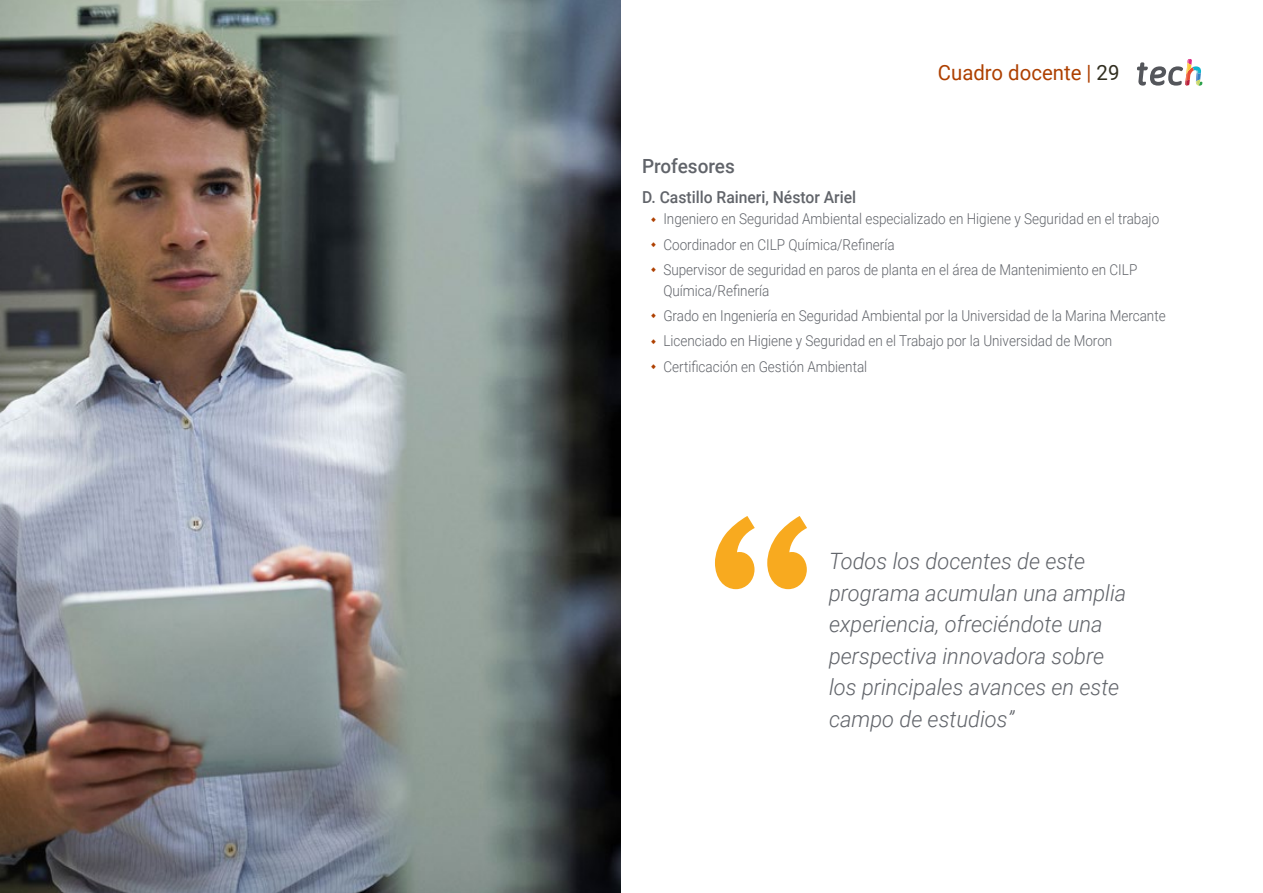
<style>
.page{position:relative;width:1263px;height:893px;background:#fff}
.page>*{position:absolute;margin:0;border:0;box-sizing:border-box;transform-origin:0 0}
.t1{font:italic 300 22.5px/31.5px "Roboto";color:#61646a}
.t2{font:21px "Roboto";color:#ae4000}
.t3{font:500 19.5px "Roboto";color:#61646a}
.t4{font:500 16.5px "Roboto";color:#61646a;scale:.95 1}
.t5{font:300 15px/25.2px "Roboto";color:#61646a;scale:.9 1}
.s1{color:#312e20}
</style>
<div class="page">
<img style="left:0;top:0;width:621px;height:893px">
<svg style="left:715px;top:516px;width:92px;height:73px"></svg>
<svg style="left:1137px;top:59px;width:65px;height:27px"></svg>
<h2 class="t2" style="left:938px;top:57px;width:183px">Cuadro docente | <span class="s1">29</span></h2>
<h3 class="t3" style="left:642px;top:153px;width:94px">Profesores</h3>
<p class="t4" style="left:642px;top:186px;width:227px">D. Castillo Raineri, Néstor Ariel</p>
<p class="t5" style="left:663px;top:206px;width:552px">Ingeniero en Seguridad Ambiental especializado en Higiene y Seguridad en el trabajo<br>Coordinador en CILP Química/Refinería<br>Supervisor de seguridad en paros de planta en el área de Mantenimiento en CILP</p>
<p class="t5" style="left:663px;top:277px;width:560px">Química/Refinería<br>Grado en Ingeniería en Seguridad Ambiental por la Universidad de la Marina Mercante Licenciado en Higiene y Seguridad en el Trabajo por la Universidad de Moron Certificación en Gestión Ambiental</p>
<h1 class="t1" style="left:829px;top:545px;width:299px">Todos los docentes de este programa acumulan una amplia experiencia, ofreciéndote una perspectiva innovadora sobre los principales avances en este campo de estudios”</h1>
</div>
